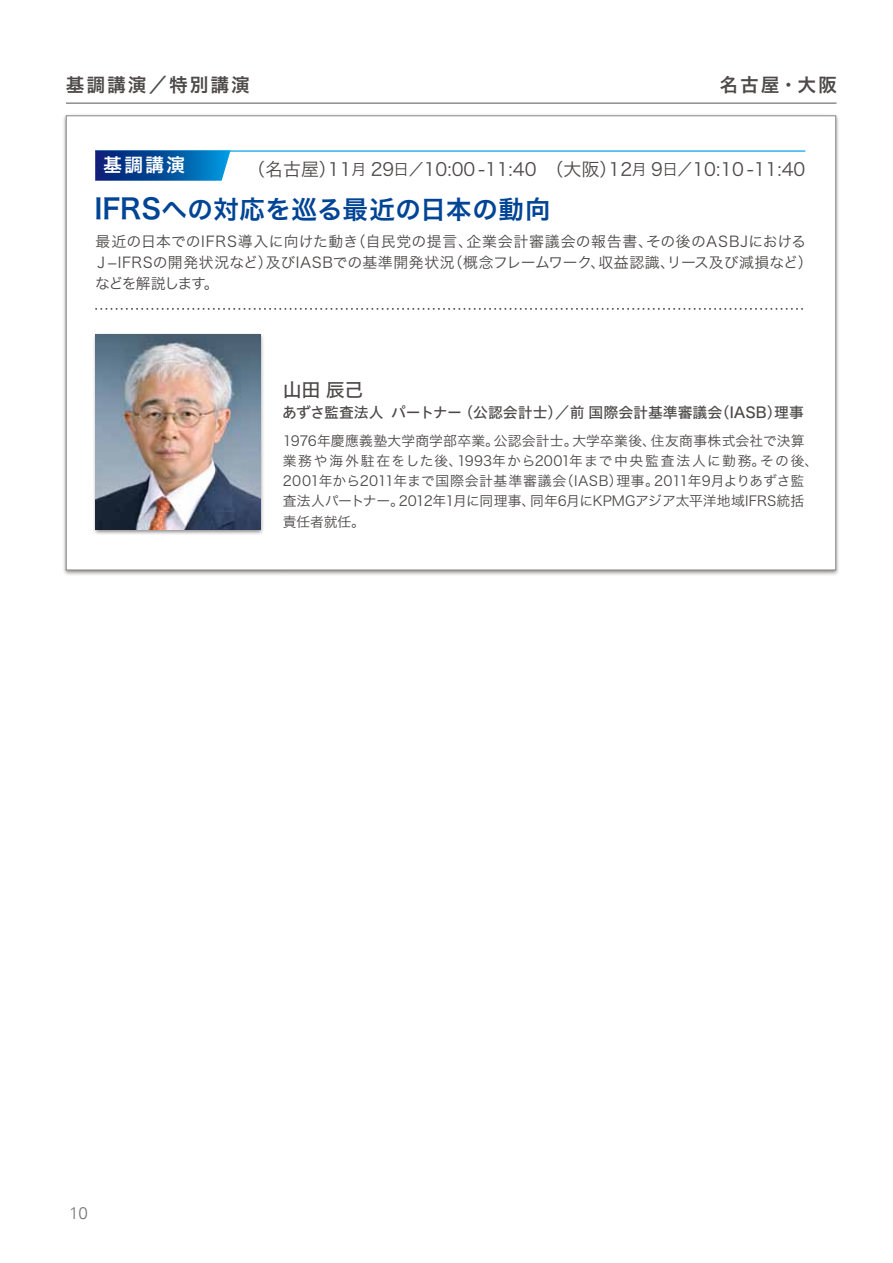
<style>
.page{position:relative;width:893px;height:1263px;background:#fff}
.page>*{position:absolute;margin:0;border:0;box-sizing:border-box;transform-origin:0 0}
.t1{font:25.5px "Hira Kaku Pro N W6";letter-spacing:.02em;color:#004495}
.t2{font:19.05px "Hiragino UD Sans Std N W6";letter-spacing:.1em;color:#4c4948}
.t3{font:19.05px "Hiragino UD Sans Std W5";color:#4c4948}
.t4{font:19.05px "Hiragino UD Sans Std N W6";color:#fff}
.t5{font:18px "Hira Kaku Pro W3";color:#4c4948}
.t6{font:300 16.95px "Univers 45";color:#75757c}
.t7{font:14.85px/21.3px "Hira Kaku Pro W3";letter-spacing:.025em;color:#4c4948}
.t8{font:14.85px "Hiragino UD Sans Std W5";color:#4c4948}
.t9{font:13.8px/20.1px "Hira Kaku Pro W3";letter-spacing:.01em;color:#4c4948}
.s1{font-size:15.45px}
.s2{font-size:27.6px}
.s3{font-family:"Hira Kaku Std W5"}
</style>
<div class="page">
<div style="left:66px;top:116px;width:770px;height:454px;background:#fff;border:1px solid #898989"></div>
<img style="left:63px;top:319px;width:223px;height:256px">
<img style="left:96px;top:334px;width:164px;height:196px">
<svg style="left:96px;top:308px;width:707px;height:2px"></svg>
<hr style="left:66px;top:103px;width:770px;height:1px;background:#727171">
<svg style="left:95px;top:150px;width:710px;height:31px"></svg>
<h2 class="t2" style="left:66px;top:70px;width:186px">基調講演／特別講演</h2>
<h2 class="t2" style="left:720px;top:70px;width:119px">名古屋・大阪</h2>
<h2 class="t4" style="left:103px;top:151px;width:84px">基調講演</h2>
<h3 class="t5" style="left:247px;top:154px;width:560px">（名古屋）11<span class="s1">月</span> 29<span class="s1">日／</span>10:00 -11:40 （大阪）12<span class="s1">月</span> 9<span class="s1">日／</span>10:10 -11:40</h3>
<h1 class="t1" style="left:94px;top:186px;width:458px"><span class="s2">IFRS</span>への対応を巡る最近の日本の動向</h1>
<p class="t7" style="left:94px;top:230px;width:720px">最近の日本でのIFRS導入に向けた動き（自民党の提言、企業会計審議会の報告書、その後のASBJにおける<br>Ｊ-IFRSの開発状況など）及びIASBでの基準開発状況（概念フレームワーク、収益認識、リース及び減損など）などを解説します。</p>
<h2 class="t3" style="left:283px;top:375px;width:82px">山田 辰己</h2>
<p class="t8" style="left:282px;top:401px;width:523px">あずさ監査法人 パートナー （公認会計士）／前 国際会計基準審議会（<span class="s3">IASB</span>）理事</p>
<p class="t9" style="left:283px;top:430px;width:537px">1976年慶應義塾大学商学部卒業。公認会計士。大学卒業後、住友商事株式会社で決算業務や海外駐在をした後、1993年から2001年まで中央監査法人に勤務。その後、2001年から2011年まで国際会計基準審議会（IASB）理事。2011年9月よりあずさ監査法人パートナー。2012年1月に同理事、同年6月にKPMGアジア太平洋地域IFRS統括責任者就任。</p>
<p class="t6" style="left:69px;top:1203px;width:20px">10</p>
</div>
